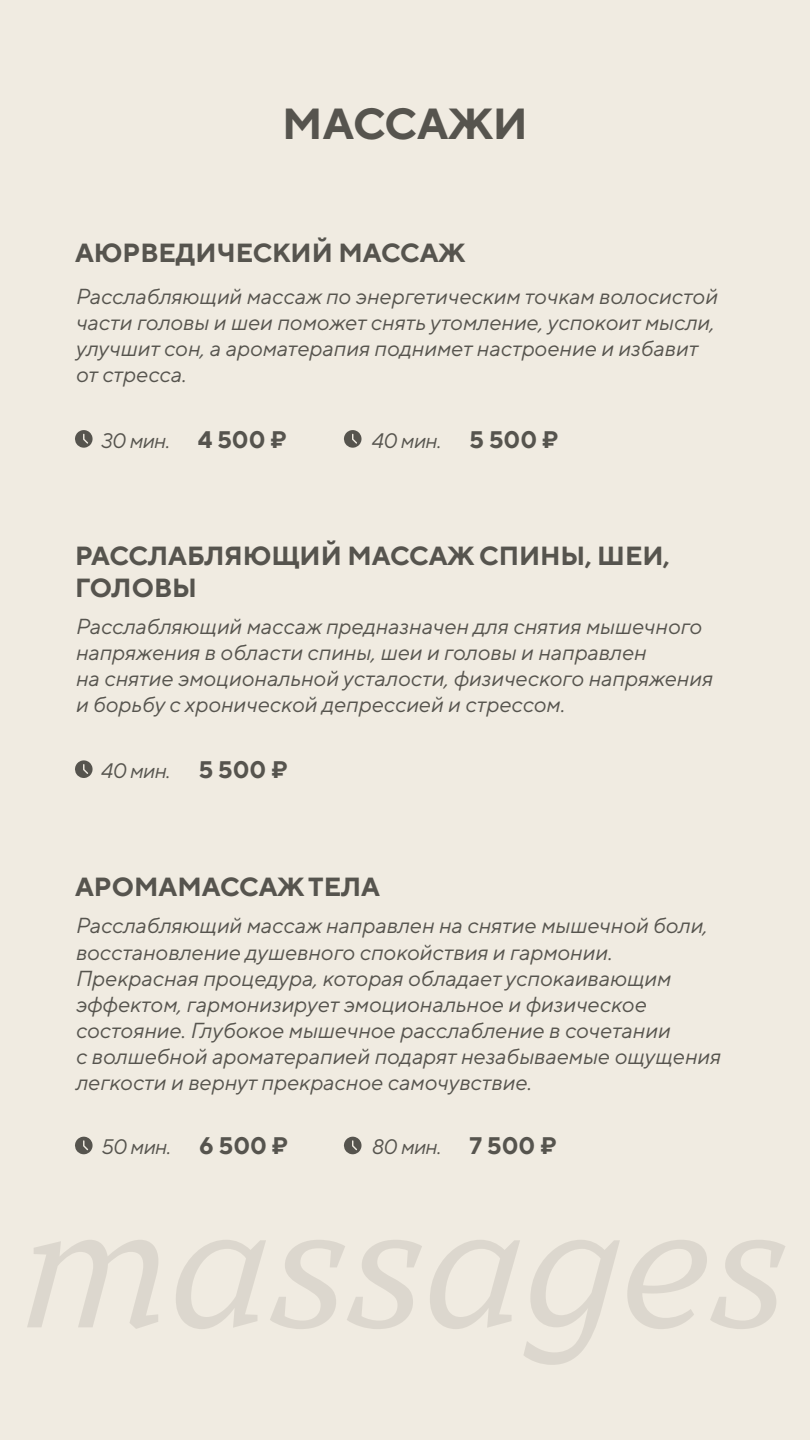
<style>
.page{position:relative;width:810px;height:1440px;background:#f0ebe1}
.page>*{position:absolute;margin:0;border:0;box-sizing:border-box;transform-origin:0 0}
.t1{font:700 43.5px "TT Norms Pro";color:#56544e}
.t2{font:700 26.25px/31.5px "TT Norms Pro";color:#56544e}
.t3{font:italic 21.75px/26.1px "TT Norms Pro";color:#56544e}
.t4{font:italic 21px "TT Norms Pro";letter-spacing:-.03em;color:#56544e}
.s1{font-weight:700;font-style:normal;font-size:24px}
</style>
<div class="page">
<svg style="left:27px;top:1240px;width:131px;height:89px"></svg>
<svg style="left:176px;top:1240px;width:246px;height:89px"></svg>
<svg style="left:430px;top:1240px;width:190px;height:125px"></svg>
<svg style="left:627px;top:1240px;width:158px;height:89px"></svg>
<svg style="left:75px;top:430px;width:18px;height:18px"></svg>
<svg style="left:75px;top:760px;width:18px;height:18px"></svg>
<svg style="left:75px;top:1137px;width:18px;height:17px"></svg>
<svg style="left:344px;top:1137px;width:18px;height:17px"></svg>
<svg style="left:344px;top:430px;width:18px;height:18px"></svg>
<h1 class="t1" style="left:282px;top:95px;width:247px">МАССАЖИ</h1>
<p class="t2" style="left:75px;top:236px;width:392px">АЮРВЕДИЧЕСКИЙ МАССАЖ</p>
<p class="t3" style="left:75px;top:282px;width:643px">Расслабляющий массаж по энергетическим точкам волосистой части головы и шеи поможет снять утомление, успокоит мысли, улучшит сон, а ароматерапия поднимет настроение и избавит от стресса.</p>
<p class="t4" style="left:100px;top:427px;width:188px">30 мин. <span class="s1">4 500 ₽</span></p>
<p class="t4" style="left:371px;top:427px;width:189px">40 мин. <span class="s1">5 500 ₽</span></p>
<p class="t2" style="left:75px;top:539px;width:596px">РАССЛАБЛЯЮЩИЙ МАССАЖ СПИНЫ, ШЕИ,<br>ГОЛОВЫ</p>
<p class="t3" style="left:75px;top:613px;width:639px">Расслабляющий массаж предназначен для снятия мышечного напряжения в области спины, шеи и головы и направлен<br>на снятие эмоциональной усталости, физического напряжения и борьбу с хронической депрессией и стрессом.</p>
<p class="t4" style="left:100px;top:757px;width:189px">40 мин. <span class="s1">5 500 ₽</span></p>
<p class="t2" style="left:75px;top:870px;width:307px">АРОМАМАССАЖ ТЕЛА</p>
<p class="t3" style="left:75px;top:912px;width:647px">Расслабляющий массаж направлен на снятие мышечной боли, восстановление душевного спокойствия и гармонии.<br>Прекрасная процедура, которая обладает успокаивающим эффектом, гармонизирует эмоциональное и физическое состояние. Глубокое мышечное расслабление в сочетании<br>с волшебной ароматерапией подарят незабываемые ощущения легкости и вернут прекрасное самочувствие.</p>
<p class="t4" style="left:100px;top:1133px;width:190px">50 мин. <span class="s1">6 500 ₽</span></p>
<p class="t4" style="left:371px;top:1133px;width:187px">80 мин. <span class="s1">7 500 ₽</span></p>
</div>
